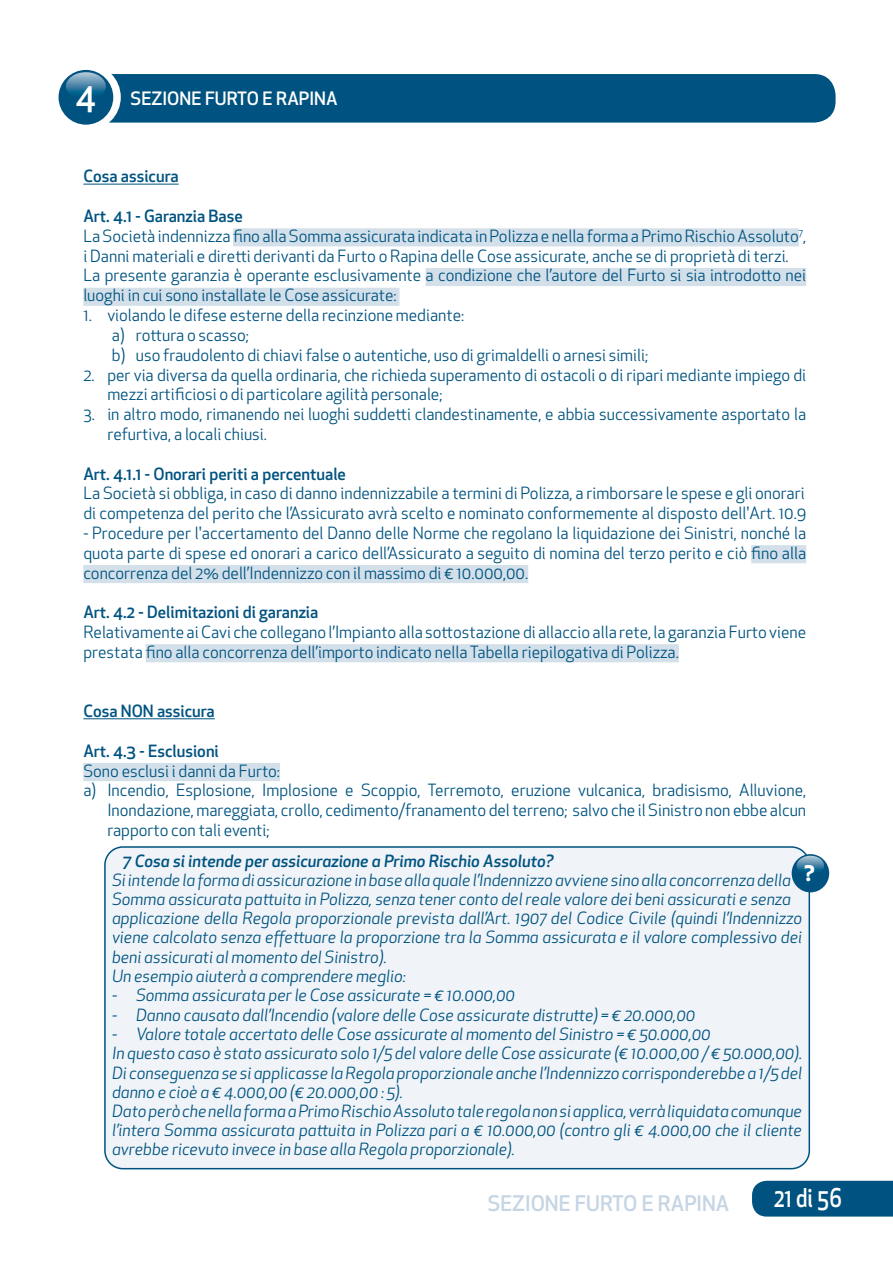
<style>
.page{position:relative;width:893px;height:1263px;background:#fff}
.page>*{position:absolute;margin:0;border:0;box-sizing:border-box;transform-origin:0 0}
.t1{font:500 34.2px "Apex New";color:#fff}
.t2{font:500 25.2px "Apex New";color:#fff;scale:.83 1}
.t3{font:500 21px "Apex New";color:#c5d5e3}
.t4{font:700 21px "Apex New";color:#fff}
.t5{font:500 18px "Apex New";color:#fff}
.paragrafo_tabulazione{font:16.5px/19.8px "Apex New";color:#005380}
.paragrafo_tabulazione-2{font:italic 16.5px/19.2px "Apex New";color:#005380;text-align:justify}
.t6{font:500 16.5px "Apex New";color:#005380}
.paragrafo_tab2{font:16.5px "Apex New";color:#005380}
.t7{font:italic 500 16.5px "Apex New";color:#005380}
</style>
<div class="page">
<div style="left:752px;top:1181px;width:141px;height:35px;background:#005380"></div>
<div style="left:68px;top:74px;width:768px;height:49px;background:#005380;border-radius:21px"></div>
<div style="left:54px;top:64px;width:67px;height:67px;background:#fff;border-radius:50%"></div>
<div style="left:59px;top:70px;width:54px;height:55px;background:#005380;border-radius:50%"></div>
<svg style="left:66px;top:72px;width:40px;height:27px"></svg>
<hr style="left:83px;top:184px;width:96px;height:1px;background:#005380">
<div style="left:233px;top:228px;width:566px;height:18px;background:#d3e0ea"></div>
<div style="left:426px;top:268px;width:380px;height:18px;background:#d3e0ea"></div>
<div style="left:83px;top:288px;width:316px;height:18px;background:#d3e0ea"></div>
<div style="left:751px;top:545px;width:55px;height:18px;background:#d3e0ea"></div>
<div style="left:83px;top:565px;width:445px;height:18px;background:#d3e0ea"></div>
<div style="left:146px;top:644px;width:533px;height:18px;background:#d3e0ea"></div>
<hr style="left:83px;top:718px;width:132px;height:1px;background:#005380">
<div style="left:83px;top:763px;width:197px;height:18px;background:#d3e0ea"></div>
<div style="left:105px;top:847px;width:704px;height:322px;background:#f0f4f8;border-radius:18px"></div>
<div style="left:104px;top:846px;width:706px;height:323px;border:2px solid #005380;border-radius:18px"></div>
<div style="left:792px;top:854px;width:37px;height:38px;background:#005380;border-radius:50%"></div>
<svg style="left:797px;top:856px;width:27px;height:18px"></svg>
<p class="t1" style="left:76px;top:72px;width:22px">4</p>
<p class="t5" style="left:131px;top:86px;width:208px">SEZIONE FURTO E RAPINA</p>
<p class="t6" style="left:83px;top:165px;width:97px">Cosa assicura</p>
<p class="t6" style="left:83px;top:205px;width:161px">Art. 4.1 - Garanzia Base</p>
<p class="paragrafo_tabulazione" style="left:83px;top:226px;width:724px">La Società indennizza fino alla Somma assicurata indicata in Polizza e nella forma a Primo Rischio Assoluto<sup>7</sup>, i Danni materiali e diretti derivanti da Furto o Rapina delle Cose assicurate, anche se di proprietà di terzi.</p>
<p class="paragrafo_tabulazione" style="left:83px;top:266px;width:724px">La presente garanzia è operante esclusivamente a condizione che l’autore del Furto si sia introdotto nei luoghi in cui sono installate le Cose assicurate:</p>
<p class="paragrafo_tabulazione" style="left:83px;top:305px;width:382px">1. violando le difese esterne della recinzione mediante:</p>
<p class="paragrafo_tab2" style="left:112px;top:324px;width:139px">a) rottura o scasso;</p>
<p class="paragrafo_tab2" style="left:112px;top:344px;width:538px">b) uso fraudolento di chiavi false o autentiche, uso di grimaldelli o arnesi simili;</p>
<p class="paragrafo_tabulazione" style="left:107px;top:365px;width:700px;text-indent:-24px">2. per via diversa da quella ordinaria, che richieda superamento di ostacoli o di ripari mediante impiego di mezzi artificiosi o di particolare agilità personale;</p>
<p class="paragrafo_tabulazione" style="left:107px;top:404px;width:700px;text-indent:-24px">3. in altro modo, rimanendo nei luoghi suddetti clandestinamente, e abbia successivamente asportato la refurtiva, a locali chiusi.</p>
<p class="t6" style="left:83px;top:462px;width:264px">Art. 4.1.1 - Onorari periti a percentuale</p>
<p class="paragrafo_tabulazione" style="left:83px;top:483px;width:723px">La Società si obbliga, in caso di danno indennizzabile a termini di Polizza, a rimborsare le spese e gli onorari</p>
<p class="paragrafo_tabulazione" style="left:83px;top:503px;width:724px">di competenza del perito che l’Assicurato avrà scelto e nominato conformemente al disposto dell'Art. 10.9</p>
<p class="paragrafo_tabulazione" style="left:83px;top:523px;width:724px;text-align:justify">- Procedure per l'accertamento del Danno delle Norme che regolano la liquidazione dei Sinistri, nonché la quota parte di spese ed onorari a carico dell’Assicurato a seguito di nomina del terzo perito e ciò fino alla concorrenza del 2% dell’Indennizzo con il massimo di € 10.000,00.</p>
<p class="t6" style="left:83px;top:601px;width:236px">Art. 4.2 - Delimitazioni di garanzia</p>
<p class="paragrafo_tabulazione" style="left:83px;top:622px;width:724px">Relativamente ai Cavi che collegano l’Impianto alla sottostazione di allaccio alla rete, la garanzia Furto viene</p>
<p class="paragrafo_tabulazione" style="left:83px;top:642px;width:597px">prestata fino alla concorrenza dell’importo indicato nella Tabella riepilogativa di Polizza.</p>
<p class="t6" style="left:83px;top:700px;width:133px">Cosa NON assicura</p>
<p class="t6" style="left:83px;top:740px;width:137px">Art. 4.3 - Esclusioni</p>
<p class="paragrafo_tabulazione" style="left:83px;top:761px;width:198px">Sono esclusi i danni da Furto:</p>
<p class="paragrafo_tabulazione" style="left:107px;top:780px;width:700px;text-align:justify;text-indent:-24px">a) Incendio, Esplosione, Implosione e Scoppio, Terremoto, eruzione vulcanica, bradisismo, Alluvione, Inondazione, mareggiata, crollo, cedimento/franamento del terreno; salvo che il Sinistro non ebbe alcun rapporto con tali eventi;</p>
<p class="t7" style="left:123px;top:849px;width:432px">7 Cosa si intende per assicurazione a Primo Rischio Assoluto?</p>
<p class="paragrafo_tabulazione-2" style="left:112px;top:870px;width:692px;text-align:left">Si intende la forma di assicurazione in base alla quale l’Indennizzo avviene sino alla concorrenza della Somma assicurata pattuita in Polizza, senza tener conto del reale valore dei beni assicurati e senza applicazione della Regola proporzionale prevista dall’Art. 1907 del Codice Civile (quindi l’Indennizzo viene calcolato senza effettuare la proporzione tra la Somma assicurata e il valore complessivo dei beni assicurati al momento del Sinistro).</p>
<p class="paragrafo_tabulazione-2" style="left:112px;top:966px;width:295px">Un esempio aiuterà a comprendere meglio:</p>
<p class="paragrafo_tabulazione-2" style="left:112px;top:986px;width:405px">- Somma assicurata per le Cose assicurate = € 10.000,00</p>
<p class="paragrafo_tabulazione-2" style="left:112px;top:1005px;width:585px">- Danno causato dall’Incendio (valore delle Cose assicurate distrutte) = € 20.000,00</p>
<p class="paragrafo_tabulazione-2" style="left:112px;top:1025px;width:600px">- Valore totale accertato delle Cose assicurate al momento del Sinistro = € 50.000,00</p>
<p class="paragrafo_tabulazione-2" style="left:112px;top:1044px;width:692px">In questo caso è stato assicurato solo 1/5 del valore delle Cose assicurate (€ 10.000,00 / € 50.000,00).<br>Di conseguenza se si applicasse la Regola proporzionale anche l’Indennizzo corrisponderebbe a 1/5 del danno e cioè a € 4.000,00 (€ 20.000,00 : 5).</p>
<p class="paragrafo_tabulazione-2" style="left:112px;top:1101px;width:691px">Dato però che nella forma a Primo Rischio Assoluto tale regola non si applica, verrà liquidata comunque l’intera Somma assicurata pattuita in Polizza pari a € 10.000,00 (contro gli € 4.000,00 che il cliente avrebbe ricevuto invece in base alla Regola proporzionale).</p>
<p class="t4" style="left:805px;top:858px;width:12px">?</p>
<p class="t3" style="left:488px;top:1189px;width:243px">SEZIONE FURTO E RAPINA</p>
<h2 class="t2" style="left:774px;top:1181px;width:84px">21 di 56</h2>
</div>
